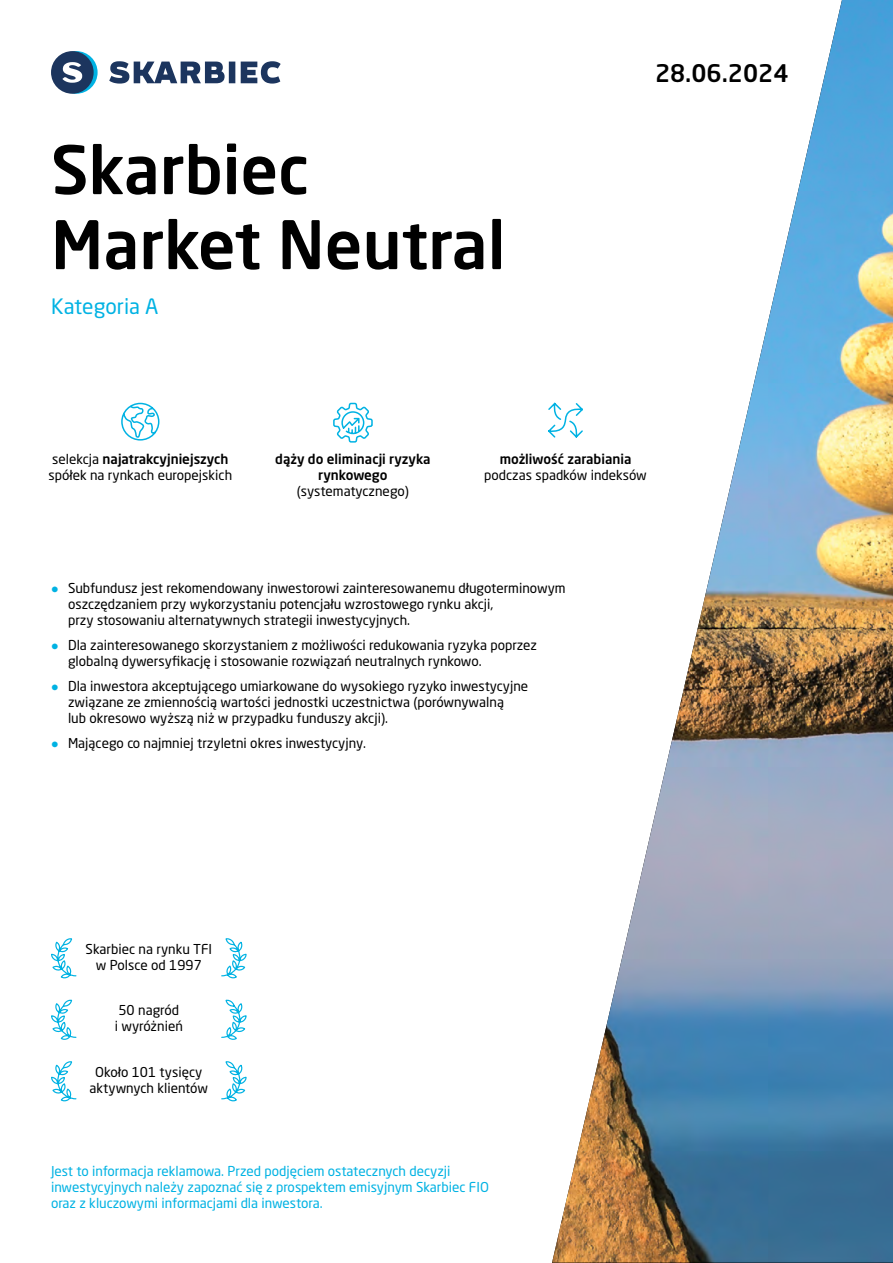
<style>
.page{position:relative;width:893px;height:1263px;background:#fff}
.page>*{position:absolute;margin:0;border:0;box-sizing:border-box;transform-origin:0 0}
.t1{font:500 66px/75px "Neo Sans Pro";color:#000}
.t2{font:500 24px "Neo Sans Pro";color:#000}
.t3{font:21px "Neo Sans Pro";color:#00b2e3}
.t4{font:13.5px/16.2px "Neo Sans Pro";color:#000}
.t5{font:13.5px/16.2px "Neo Sans Pro";color:#00b2e3}
.t6{font:500 13.5px/16.2px "Neo Sans Pro";color:#000;text-align:center}
.s1{font-weight:500}
.s2{font-size:18px;color:#00b2e3}
</style>
<div class="page">
<svg style="left:51px;top:1061px;width:26px;height:41px"></svg>
<svg style="left:51px;top:999px;width:26px;height:41px"></svg>
<svg style="left:51px;top:938px;width:26px;height:41px"></svg>
<svg style="left:221px;top:1061px;width:26px;height:41px"></svg>
<svg style="left:221px;top:999px;width:26px;height:41px"></svg>
<svg style="left:221px;top:938px;width:26px;height:41px"></svg>
<svg style="left:55px;top:51px;width:43px;height:43px"></svg>
<div style="left:51px;top:51px;width:43px;height:43px;background:#1c355e;border-radius:50%"></div>
<svg style="left:62px;top:62px;width:20px;height:21px"></svg>
<svg style="left:109px;top:61px;width:172px;height:23px"></svg>
<svg style="left:333px;top:402px;width:40px;height:41px"></svg>
<img style="left:552px;top:0;width:341px;height:1262px">
<svg style="left:121px;top:402px;width:39px;height:39px"></svg>
<svg style="left:548px;top:401px;width:36px;height:38px"></svg>
<h1 class="t1" style="left:51px;top:131px;width:456px">Skarbiec<br>Market Neutral</h1>
<h3 class="t3" style="left:51px;top:293px;width:109px">Kategoria A</h3>
<h2 class="t2" style="left:655px;top:58px;width:135px">28.06.2024</h2>
<p class="t4" style="left:48px;top:450px;width:185px">selekcja <span class="s1">najatrakcyjniejszych </span>spółek na rynkach europejskich</p>
<p class="t6" style="left:275px;top:450px;width:157px">dąży do eliminacji ryzyka rynkowego</p>
<p class="t4" style="left:297px;top:483px;width:114px">(systematycznego)</p>
<p class="t6" style="left:500px;top:450px;width:133px">możliwość zarabiania</p>
<p class="t4" style="left:484px;top:466px;width:164px">podczas spadków indeksów</p>
<p class="t4" style="left:68px;top:580px;width:499px;text-indent:-17px"><span class="s2">•</span> Subfundusz jest rekomendowany inwestorowi zainteresowanemu długoterminowym oszczędzaniem przy wykorzystaniu potencjału wzrostowego rynku akcji,<br>przy stosowaniu alternatywnych strategii inwestycyjnych.</p>
<p class="t4" style="left:68px;top:637px;width:470px;text-indent:-17px"><span class="s2">•</span> Dla zainteresowanego skorzystaniem z możliwości redukowania ryzyka poprzez globalną dywersyfikację i stosowanie rozwiązań neutralnych rynkowo.</p>
<p class="t4" style="left:68px;top:678px;width:462px;text-indent:-17px"><span class="s2">•</span> Dla inwestora akceptującego umiarkowane do wysokiego ryzyko inwestycyjne związane ze zmiennością wartości jednostki uczestnictwa (porównywalną<br>lub okresowo wyższą niż w przypadku funduszy akcji).</p>
<p class="t4" style="left:51px;top:735px;width:317px"><span class="s2">•</span> Mającego co najmniej trzyletni okres inwestycyjny.</p>
<p class="t4" style="left:86px;top:940px;width:128px;text-align:center">Skarbiec na rynku TFI w Polsce od 1997</p>
<p class="t4" style="left:115px;top:1002px;width:70px">50 nagród<br>i wyróżnień</p>
<p class="t4" style="left:90px;top:1063px;width:120px;text-align:center">Około 101 tysięcy aktywnych klientów</p>
<p class="t5" style="left:51px;top:1162px;width:439px">Jest to informacja reklamowa. Przed podjęciem ostatecznych decyzji inwestycyjnych należy zapoznać się z prospektem emisyjnym Skarbiec FIO oraz z kluczowymi informacjami dla inwestora.</p>
</div>
